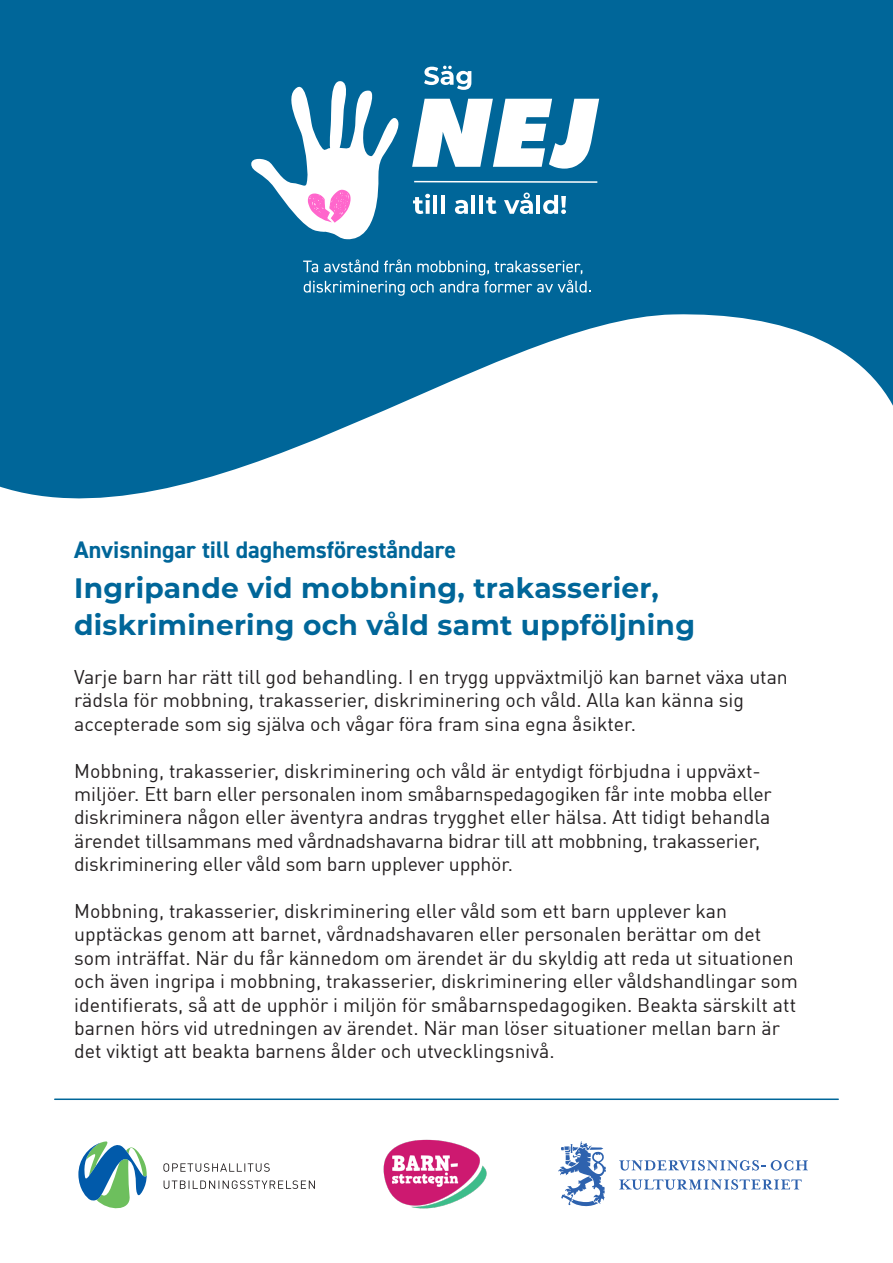
<style>
.page{position:relative;width:893px;height:1263px;background:#fff}
.page>*{position:absolute;margin:0;border:0;box-sizing:border-box;transform-origin:0 0}
.t1{font:700 28.05px/37px "Montserrat";letter-spacing:.01em;color:#069}
.h1_plus{font:700 24px "DIN2014";color:#069}
.t2{font:19.5px/23.4px "DIN Offc";color:#231f20}
</style>
<div class="page">
<div style="left:0;top:0;width:893px;height:566px;background:#069"></div>
<hr style="left:55px;top:1098px;width:783px;height:2px;background:#069">
<svg style="left:0;top:314px;width:893px;height:252px;fill:#fff"></svg>
<svg style="left:164px;top:1180px;width:151px;height:9px"></svg>
<svg style="left:163px;top:1163px;width:107px;height:9px"></svg>
<svg style="left:78px;top:1141px;width:69px;height:68px"></svg>
<img style="left:383px;top:1139px;width:104px;height:70px">
<svg style="left:619px;top:1160px;width:189px;height:10px"></svg>
<svg style="left:619px;top:1179px;width:183px;height:11px"></svg>
<svg style="left:558px;top:1141px;width:48px;height:65px"></svg>
<svg style="left:251px;top:81px;width:148px;height:159px"></svg>
<svg style="left:414px;top:180px;width:184px;height:3px"></svg>
<svg style="left:412px;top:99px;width:187px;height:70px"></svg>
<svg style="left:303px;top:259px;width:288px;height:37px"></svg>
<svg style="left:413px;top:194px;width:17px;height:20px"></svg>
<svg style="left:426px;top:200px;width:4px;height:14px"></svg>
<hr style="left:433px;top:195px;width:4px;height:19px;background:#fff">
<hr style="left:441px;top:195px;width:4px;height:19px;background:#fff">
<svg style="left:455px;top:200px;width:13px;height:14px"></svg>
<hr style="left:471px;top:195px;width:4px;height:19px;background:#fff">
<hr style="left:479px;top:195px;width:4px;height:19px;background:#fff">
<svg style="left:486px;top:197px;width:11px;height:17px"></svg>
<svg style="left:504px;top:193px;width:29px;height:21px"></svg>
<hr style="left:536px;top:195px;width:4px;height:19px;background:#fff">
<svg style="left:543px;top:195px;width:23px;height:19px"></svg>
<svg style="left:424px;top:66px;width:47px;height:24px"></svg>
<p class="h1_plus" style="left:74px;top:534px;width:384px">Anvisningar till daghemsföreståndare</p>
<h1 class="t1" style="left:74px;top:568px;width:622px">Ingripande vid mobbning, trakasserier, diskriminering och våld samt uppföljning</h1>
<p class="t2" style="left:74px;top:665px;width:715px">Varje barn har rätt till god behandling. I en trygg uppväxtmiljö kan barnet växa utan rädsla för mobbning, trakasserier, diskriminering och våld. Alla kan känna sig accepterade som sig själva och vågar föra fram sina egna åsikter.</p>
<p class="t2" style="left:74px;top:758px;width:699px">Mobbning, trakasserier, diskriminering och våld är entydigt förbjudna i uppväxt&shy;miljöer. Ett barn eller personalen inom småbarnspedagogiken får inte mobba eller diskriminera någon eller äventyra andras trygghet eller hälsa. Att tidigt behandla ärendet tillsammans med vårdnadshavarna bidrar till att mobbning, trakasserier, diskriminering eller våld som barn upplever upphör.</p>
<p class="t2" style="left:74px;top:899px;width:725px">Mobbning, trakasserier, diskriminering eller våld som ett barn upplever kan upptäckas genom att barnet, vårdnadshavaren eller personalen berättar om det som inträffat. När du får kännedom om ärendet är du skyldig att reda ut situationen och även ingripa i mobbning, trakasserier, diskriminering eller våldshandlingar som identifierats, så att de upphör i miljön för småbarnspedagogiken. Beakta särskilt att barnen hörs vid utredningen av ärendet. När man löser situationer mellan barn är det viktigt att beakta barnens ålder och utvecklingsnivå.</p>
</div>
